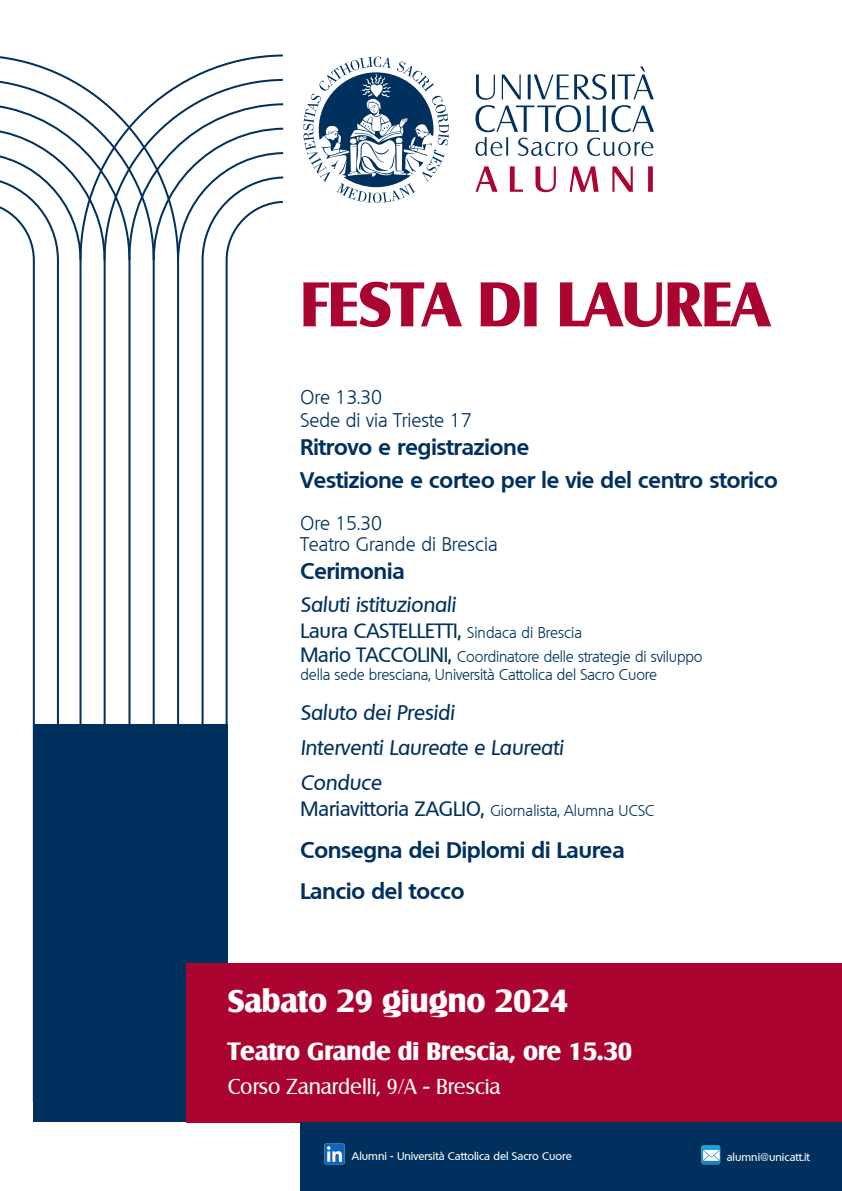
<style>
.page{position:relative;width:842px;height:1191px;background:#fff}
.page>*{position:absolute;margin:0;border:0;box-sizing:border-box;transform-origin:0 0}
.t1{font:700 60.9px "Salzburg";color:#ab0431}
.t2{font:700 31px "Salzburg";color:#fff}
.t3{font:700 24.3px "Salzburg";color:#fff}
.t4{font:700 21.9px "Quebec";color:#00305e}
.t5{font:21px "Salzburg";color:#fff}
.t6{font:italic 500 20.6px "Quebec";color:#00305e}
.t7{font:500 20.2px "Quebec";color:#00305e}
.t8{font:300 19.3px "Quebec";color:#00305e}
.t9{font:300 15.3px "Quebec";letter-spacing:-.01em;color:#00305e}
.t10{font:500 10.8px "Quebec";color:#fff;scale:1.05 1}
.s1{font-weight:300;font-size:15.3px}
.s2{font-weight:500;font-size:20.2px}
</style>
<div class="page">
<div style="left:33px;top:724px;width:195px;height:398px;background:#00305e"></div>
<div style="left:187px;top:963px;width:655px;height:159px;background:#ab0431"></div>
<div style="left:301px;top:1122px;width:541px;height:69px;background:#00305e"></div>
<img style="left:324px;top:1143px;width:21px;height:21px">
<svg style="left:0;top:56px;width:79px;height:1046px"></svg>
<svg style="left:79px;top:54px;width:204px;height:670px"></svg>
<svg style="left:103px;top:78px;width:180px;height:646px"></svg>
<svg style="left:127px;top:102px;width:157px;height:622px"></svg>
<svg style="left:152px;top:127px;width:132px;height:597px"></svg>
<svg style="left:176px;top:151px;width:108px;height:573px"></svg>
<svg style="left:201px;top:175px;width:83px;height:549px"></svg>
<svg style="left:225px;top:200px;width:59px;height:524px"></svg>
<svg style="left:303px;top:56px;width:146px;height:147px"></svg>
<svg style="left:475px;top:66px;width:179px;height:90px"></svg>
<svg style="left:475px;top:166px;width:23px;height:26px"></svg>
<svg style="left:510px;top:166px;width:13px;height:26px"></svg>
<svg style="left:535px;top:166px;width:21px;height:26px"></svg>
<svg style="left:569px;top:166px;width:30px;height:26px"></svg>
<svg style="left:612px;top:166px;width:21px;height:26px"></svg>
<svg style="left:648px;top:166px;width:5px;height:26px"></svg>
<img style="left:701px;top:1145px;width:19px;height:19px">
<p class="t1" style="left:301px;top:267px;width:470px">FESTA DI LAUREA</p>
<p class="t8" style="left:301px;top:384px;width:83px">Ore 13.30</p>
<p class="t8" style="left:301px;top:407px;width:173px">Sede di via Trieste 17</p>
<p class="t4" style="left:301px;top:433px;width:230px">Ritrovo e registrazione</p>
<p class="t4" style="left:301px;top:465px;width:479px">Vestizione e corteo per le vie del centro storico</p>
<p class="t8" style="left:301px;top:510px;width:83px">Ore 15.30</p>
<p class="t8" style="left:301px;top:531px;width:199px">Teatro Grande di Brescia</p>
<p class="t4" style="left:301px;top:557px;width:106px">Cerimonia</p>
<p class="t6" style="left:301px;top:591px;width:157px">Saluti istituzionali</p>
<p class="t7" style="left:301px;top:618px;width:283px">Laura CASTELLETTI, <span class="s1">Sindaca di Brescia</span></p>
<p class="t9" style="left:301px;top:647px;width:403px"><span class="s2">Mario TACCOLINI,</span> Coordinatore delle strategie di sviluppo</p>
<p class="t9" style="left:301px;top:665px;width:358px">della sede bresciana, Università Cattolica del Sacro Cuore</p>
<p class="t6" style="left:301px;top:699px;width:155px">Saluto dei Presidi</p>
<p class="t6" style="left:301px;top:734px;width:264px">Interventi Laureate e Laureati</p>
<p class="t6" style="left:301px;top:769px;width:82px">Conduce</p>
<p class="t9" style="left:301px;top:801px;width:355px"><span class="s2">Mariavittoria ZAGLIO,</span> Giornalista, Alumna UCSC</p>
<p class="t4" style="left:301px;top:835px;width:326px">Consegna dei Diplomi di Laurea</p>
<p class="t4" style="left:301px;top:877px;width:165px">Lancio del tocco</p>
<p class="t2" style="left:228px;top:981px;width:342px">Sabato 29 giugno 2024</p>
<p class="t3" style="left:228px;top:1035px;width:406px">Teatro Grande di Brescia, ore 15.30</p>
<p class="t5" style="left:228px;top:1073px;width:274px">Corso Zanardelli, 9/A - Brescia</p>
<p class="t10" style="left:352px;top:1149px;width:211px">Alumni - Università Cattolica del Sacro Cuore</p>
<p class="t10" style="left:727px;top:1149px;width:81px">alumni@unicatt.it</p>
</div>
